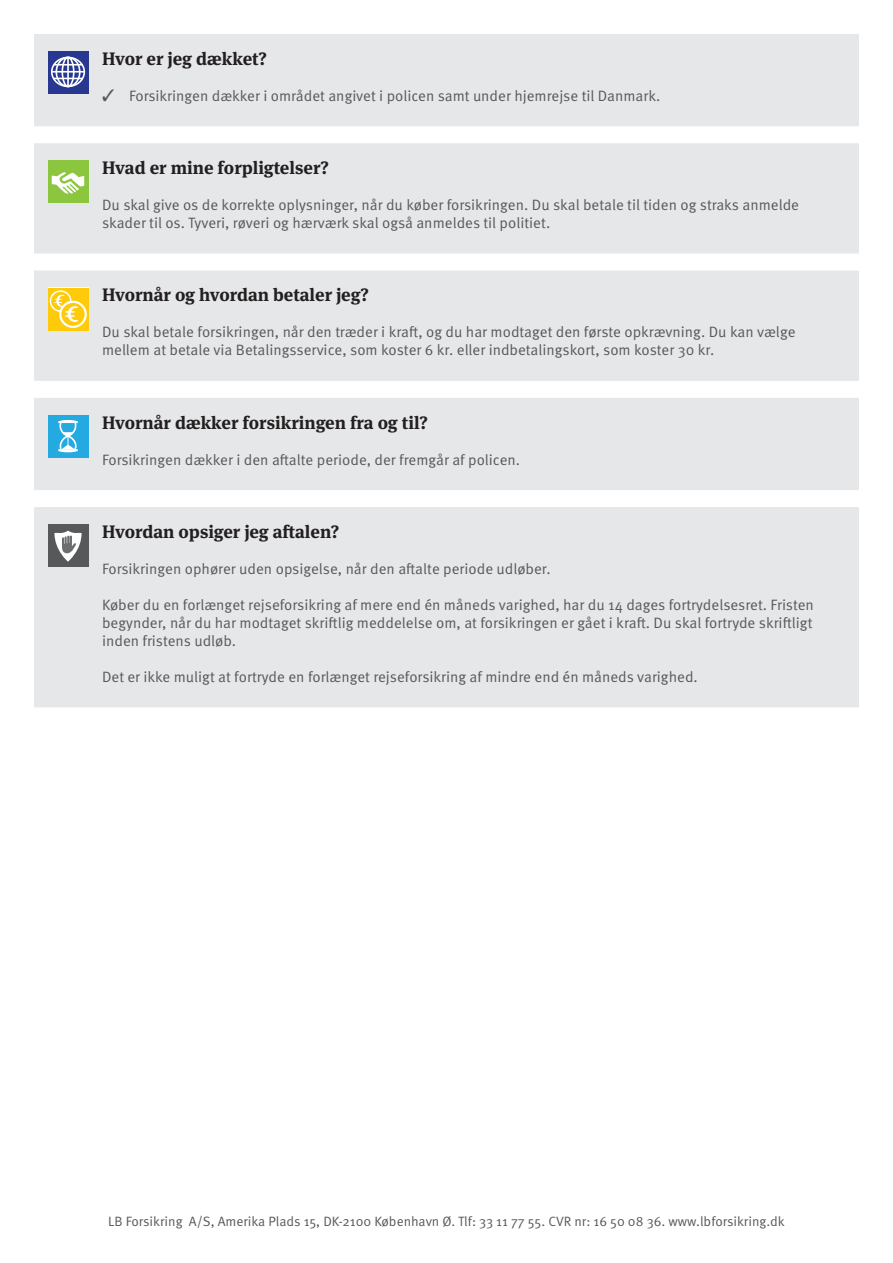
<style>
.page{position:relative;width:893px;height:1263px;background:#fff}
.page>*{position:absolute;margin:0;border:0;box-sizing:border-box;transform-origin:0 0}
.t1{font:700 18px "Meta Serif OT";color:#231f20}
.t2{font:15px/18px "Meta Pro Norm";color:#57585a}
.t3{font:13.5px "Meta Pro Norm";color:#57585a}
</style>
<div class="page">
<svg style="left:34px;top:34px;width:825px;height:673px;background:#e8e9eb"></svg>
<svg style="left:48px;top:51px;width:41px;height:43px"></svg>
<div style="left:51px;top:57px;width:34px;height:30px;border:2px solid #fff;border-radius:50%"></div>
<div style="left:56px;top:57px;width:25px;height:30px;border:2px solid #fff;border-radius:50%"></div>
<div style="left:62px;top:57px;width:13px;height:30px;border:2px solid #fff;border-radius:50%"></div>
<hr style="left:67px;top:57px;width:2px;height:30px;background:#fff">
<hr style="left:54px;top:64px;width:29px;height:2px;background:#fff">
<svg style="left:54px;top:78px;width:29px;height:1px"></svg>
<hr style="left:52px;top:71px;width:32px;height:2px;background:#fff">
<div style="left:48px;top:160px;width:41px;height:43px;background:#8bc63e"></div>
<svg style="left:52px;top:172px;width:33px;height:22px"></svg>
<div style="left:48px;top:288px;width:41px;height:42px;background:#feca0a"></div>
<div style="left:50px;top:290px;width:22px;height:22px;border:2px solid #fff;border-radius:50%"></div>
<svg style="left:60px;top:302px;width:26px;height:25px"></svg>
<div style="left:59px;top:301px;width:28px;height:27px;border:2px solid #fff;border-radius:50%"></div>
<svg style="left:54px;top:294px;width:25px;height:29px"></svg>
<div style="left:48px;top:415px;width:41px;height:42px;background:#24aae1"></div>
<svg style="left:58px;top:420px;width:20px;height:32px"></svg>
<div style="left:48px;top:524px;width:41px;height:43px;background:#57585a"></div>
<svg style="left:54px;top:531px;width:28px;height:31px"></svg>
<p class="t1" style="left:102px;top:47px;width:166px">Hvor er jeg dækket?</p>
<p class="t2" style="left:102px;top:86px;width:560px">✓ Forsikringen dækker i området angivet i policen samt under hjemrejse til Danmark.</p>
<p class="t1" style="left:102px;top:156px;width:229px">Hvad er mine forpligtelser?</p>
<p class="t2" style="left:102px;top:195px;width:698px">Du skal give os de korrekte oplysninger, når du køber forsikringen. Du skal betale til tiden og straks anmelde skader til os. Tyveri, røveri og hærværk skal også anmeldes til politiet.</p>
<p class="t1" style="left:102px;top:284px;width:268px">Hvornår og hvordan betaler jeg?</p>
<p class="t2" style="left:102px;top:322px;width:695px">Du skal betale forsikringen, når den træder i kraft, og du har modtaget den første opkrævning. Du kan vælge mellem at betale via Betalingsservice, som koster 6 kr. eller indbetalingskort, som koster 30 kr.</p>
<p class="t1" style="left:102px;top:411px;width:327px">Hvornår dækker forsikringen fra og til?</p>
<p class="t2" style="left:102px;top:449px;width:420px">Forsikringen dækker i den aftalte periode, der fremgår af policen.</p>
<p class="t1" style="left:102px;top:520px;width:239px">Hvordan opsiger jeg aftalen?</p>
<p class="t2" style="left:102px;top:559px;width:450px">Forsikringen ophører uden opsigelse, når den aftalte periode udløber.</p>
<p class="t2" style="left:102px;top:595px;width:713px;text-align:justify">Køber du en forlænget rejseforsikring af mere end én måneds varighed, har du 14 dages fortrydelsesret. Fristen begynder, når du har modtaget skriftlig meddelelse om, at forsikringen er gået i kraft. Du skal fortryde skriftligt inden fristens udløb.</p>
<p class="t2" style="left:102px;top:667px;width:597px">Det er ikke muligt at fortryde en forlænget rejseforsikring af mindre end én måneds varighed.</p>
<p class="t3" style="left:108px;top:1211px;width:678px">LB Forsikring A/S, Amerika Plads 15, DK-2100 København Ø. Tlf: 33 11 77 55. CVR nr: 16 50 08 36. www.lbforsikring.dk</p>
</div>
